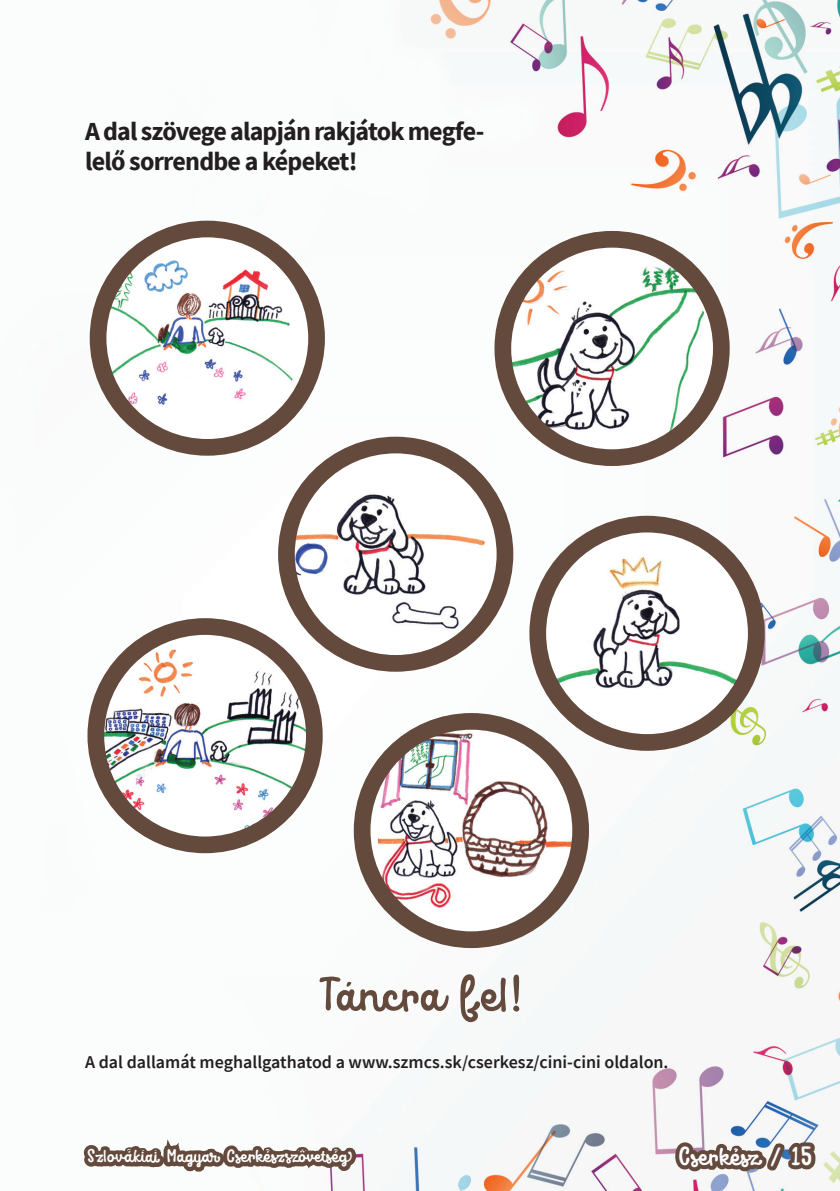
<style>
.page{position:relative;width:840px;height:1191px;background:#fff}
.page>*{position:absolute;margin:0;border:0;box-sizing:border-box;transform-origin:0 0}
.body1-kcs{font:700 52px "Avaline Script";color:#64493d}
.t1{font:700 28px "Avaline Script";color:#fff}
.body1-kcs-2{font:700 26px/30px "Source Sans Pro";letter-spacing:-.03em;color:#231f20}
.t2{font:700 20px "Avaline Script";color:#fff}
.t3{font:600 18px "Source Sans Pro";color:#231f20}
</style>
<div class="page">
<img style="left:89px;top:0;width:750px;height:1191px">
<svg style="left:671px;top:740px;width:148px;height:451px"></svg>
<svg style="left:83px;top:1025px;width:279px;height:166px"></svg>
<svg style="left:98px;top:229px;width:218px;height:218px"></svg>
<img style="left:98px;top:252px;width:218px;height:172px">
<div style="left:90px;top:221px;width:235px;height:235px;border:17px solid #64493d;border-radius:50%"></div>
<svg style="left:286px;top:445px;width:218px;height:218px"></svg>
<img style="left:286px;top:468px;width:218px;height:180px">
<div style="left:278px;top:437px;width:235px;height:234px;border:17px solid #64493d;border-radius:50%"></div>
<svg style="left:96px;top:626px;width:218px;height:219px"></svg>
<img style="left:96px;top:650px;width:218px;height:195px">
<div style="left:87px;top:618px;width:235px;height:235px;border:17px solid #64493d;border-radius:50%"></div>
<svg style="left:502px;top:239px;width:219px;height:218px"></svg>
<img style="left:502px;top:262px;width:219px;height:195px">
<div style="left:494px;top:231px;width:235px;height:235px;border:17px solid #64493d;border-radius:50%"></div>
<svg style="left:537px;top:524px;width:218px;height:218px"></svg>
<img style="left:537px;top:547px;width:218px;height:186px">
<div style="left:529px;top:516px;width:235px;height:235px;border:17px solid #64493d;border-radius:50%"></div>
<svg style="left:362px;top:721px;width:218px;height:218px"></svg>
<img style="left:377px;top:721px;width:203px;height:198px">
<div style="left:353px;top:713px;width:235px;height:235px;border:17px solid #64493d;border-radius:50%"></div>
<p class="body1-kcs-2" style="left:85px;top:116px;width:400px">Adal szövegealapjánrakjátokmegfe&shy;lelő sorrendbe a képeket!</p>
<p class="body1-kcs" style="left:318px;top:962px;width:205px">Táncra fel!</p>
<p class="t3" style="left:85px;top:1050px;width:584px">A dal dallamát meghallgathatod a www.szmcs.sk/cserkesz/cini-cini oldalon.</p>
<p class="t2" style="left:87px;top:1143px;width:266px">Szlovákiai Magyar Cserkészszövetség</p>
<p class="t1" style="left:677px;top:1139px;width:136px">Cserkész / 15</p>
</div>
